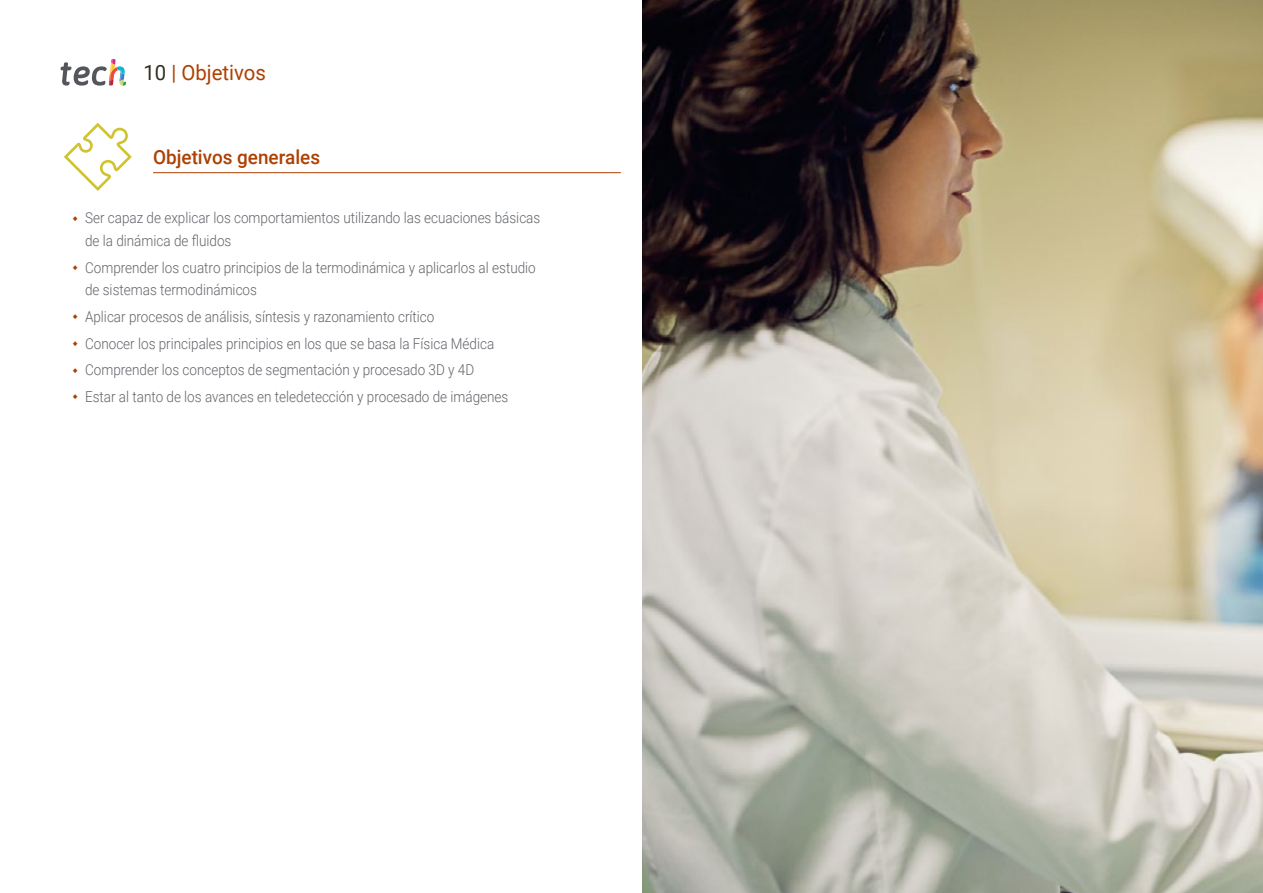
<style>
.page{position:relative;width:1263px;height:893px;background:#fff}
.page>*{position:absolute;margin:0;border:0;box-sizing:border-box;transform-origin:0 0}
.t1{font:21px "Roboto";color:#ae4000}
.t2{font:500 19.5px "Roboto";color:#ae4000}
.t3{font:300 15px/26.7px "Roboto";color:#61646a;scale:.9 1}
.s1{color:#312e20}
</style>
<div class="page">
<hr style="left:153px;top:172px;width:468px;height:1px;background:#ae4000">
<svg style="left:64px;top:123px;width:68px;height:68px"></svg>
<img style="left:642px;top:0;width:621px;height:893px">
<svg style="left:61px;top:59px;width:65px;height:27px"></svg>
<h1 class="t1" style="left:144px;top:57px;width:124px"><span class="s1">10</span> | Objetivos</h1>
<h2 class="t2" style="left:153px;top:144px;width:169px">Objetivos generales</h2>
<p class="t3" style="left:85px;top:206px;width:507px;line-height:22.5px">Ser capaz de explicar los comportamientos utilizando las ecuaciones básicas de la dinámica de fluidos</p>
<p class="t3" style="left:85px;top:255px;width:502px;line-height:22.5px">Comprender los cuatro principios de la termodinámica y aplicarlos al estudio de sistemas termodinámicos</p>
<p class="t3" style="left:85px;top:303px;width:472px">Aplicar procesos de análisis, síntesis y razonamiento crítico<br>Conocer los principales principios en los que se basa la Física Médica Comprender los conceptos de segmentación y procesado 3D y 4D Estar al tanto de los avances en teledetección y procesado de imágenes</p>
</div>
